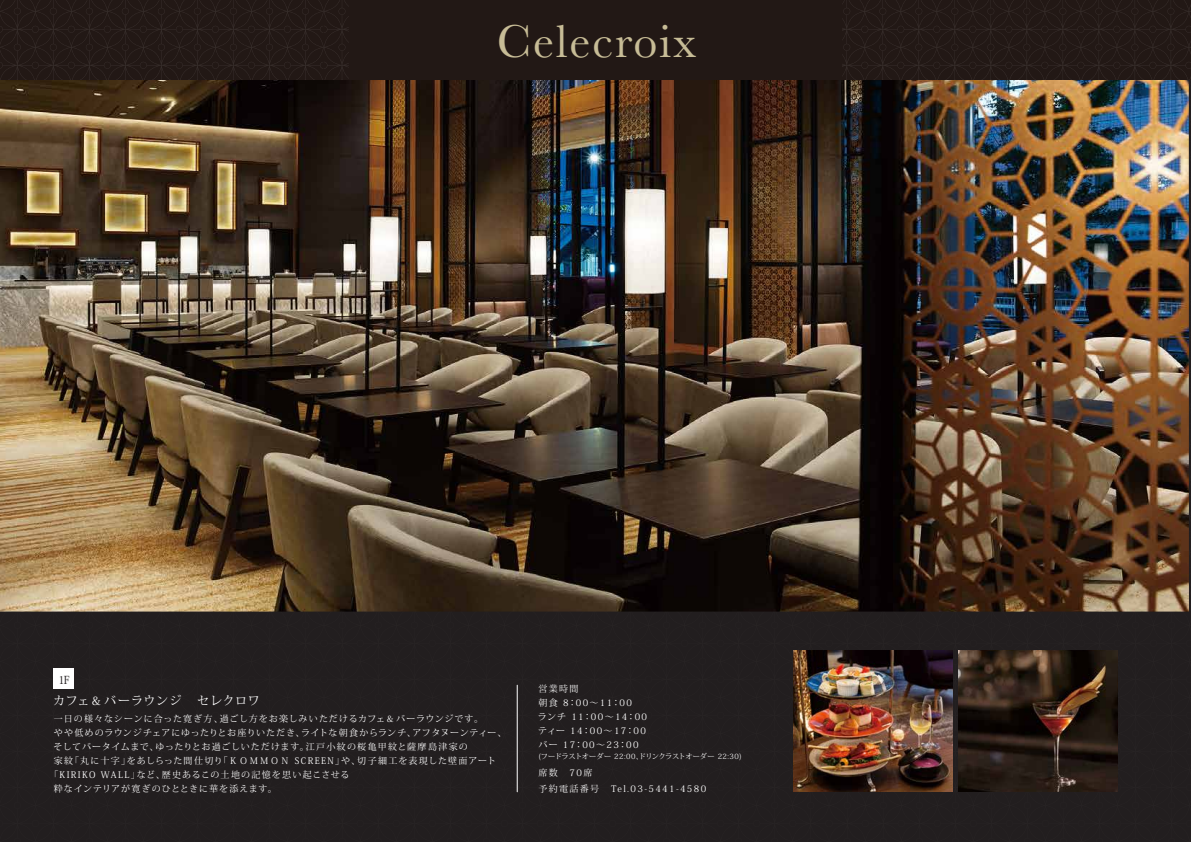
<style>
.page{position:relative;width:1191px;height:842px;background:#221e1f}
.page>*{position:absolute;margin:0;border:0;box-sizing:border-box;transform-origin:0 0}
.t1{font:48px "Baskerville";letter-spacing:.04em;color:#c7bc96}
.t2{font:12px "Koz Min Pro";letter-spacing:.05em;color:#fff}
.t3{font:11px "Koz Min Pro";color:#221e1f}
.t4{font:9px/14px "Koz Min Pro";letter-spacing:.15em;color:#fff}
.t5{font:9px "Koz Min Pro";letter-spacing:.06em;color:#fff}
.t6{font:9px "Koz Min Pro";letter-spacing:.12em;color:#fff}
.t7{font:9px "Koz Min Pro";letter-spacing:.09em;color:#fff}
.t8{font:9px "Koz Min Pro";letter-spacing:.14em;color:#fff}
.t9{font:9px "Koz Min Pro";letter-spacing:.1em;color:#fff}
.t10{font:7.2px "Koz Min Pro";letter-spacing:-.03em;color:#fff}
</style>
<div class="page">
<img style="left:0;top:80px;width:1189px;height:531px">
<div style="left:0;top:0;width:1191px;height:80px;background:#221815"></div>
<img style="left:793px;top:650px;width:159px;height:142px">
<img style="left:958px;top:650px;width:159px;height:142px">
<hr style="left:517px;top:685px;width:1px;height:107px;background:#fff">
<div style="left:54px;top:668px;width:20px;height:21px;background:#fff"></div>
<h1 class="t1" style="left:497px;top:11px;width:201px">Celecroix</h1>
<p class="t3" style="left:58px;top:672px;width:13px">1F</p>
<h2 class="t2" style="left:53px;top:692px;width:208px">カフェ＆バーラウンジ　セレクロワ</h2>
<p class="t6" style="left:54px;top:712px;width:431px">一日の様々なシーンに合った寛ぎ方、過ごし方をお楽しみいただけるカフェ＆バーラウンジです。</p>
<p class="t5" style="left:54px;top:726px;width:454px">やや低めのラウンジチェアにゆったりとお座りいただき、ライトな朝食からランチ、アフタヌーンティー、</p>
<p class="t7" style="left:54px;top:740px;width:416px">そしてバータイムまで、ゆったりとお過ごしいただけます。江戸小紋の桜亀甲紋と薩摩島津家の</p>
<p class="t4" style="left:54px;top:753px;width:444px">家紋「丸に十字」をあしらった間仕切り「ＫＯＭＭＯＮ SCREEN」や、切子細工を表現した壁面アート</p>
<p class="t8" style="left:49px;top:768px;width:302px">「KIRIKO WALL」など、歴史あるこの土地の記憶を思い起こさせる</p>
<p class="t9" style="left:54px;top:782px;width:225px">粋なインテリアが寛ぎのひとときに華を添えます。</p>
<p class="t4" style="left:538px;top:682px;width:111px">営業時間<br>朝食 8：00～11：00<br>ランチ 11：00～14：00ティー 14：00～17：00バー 17：00～23：00</p>
<p class="t10" style="left:538px;top:751px;width:205px">(フードラストオーダー 22:00、ドリンクラストオーダー 22:30)</p>
<p class="t4" style="left:538px;top:764px;width:169px;line-height:16.2px">席数　70席<br>予約電話番号　Tel.03-5441-4580</p>
</div>
